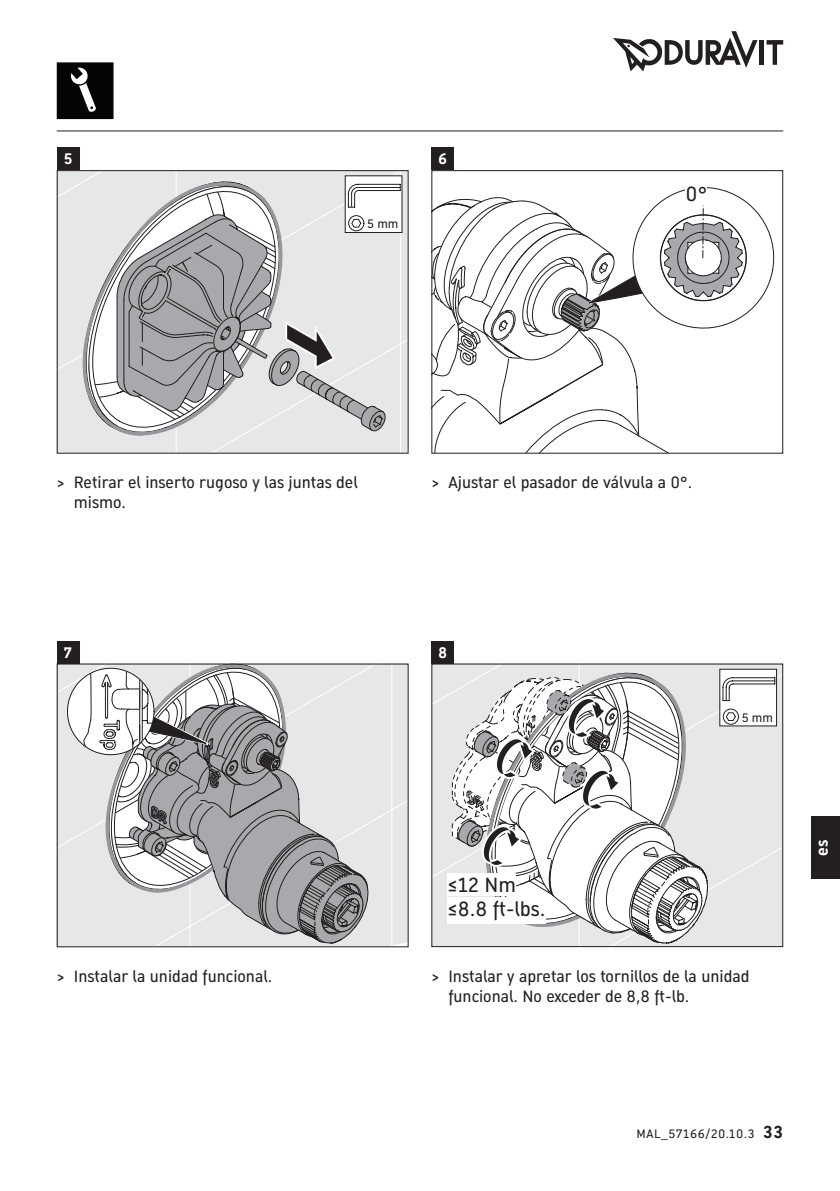
<style>
.page{position:relative;width:840px;height:1191px;background:#fff}
.page>*{position:absolute;margin:0;border:0;box-sizing:border-box;transform-origin:0 0}
.t1{font:20px/24px "Dura Sans 2014 c";color:#231f20}
.t2{font:16px/20px "Dura Sans 2014 c";color:#231f20}
.t3{font:700 16px "Dura Sans 2014 c";color:#fff}
.t4{font:700 15px "Dura Sans 2014 c";color:#fff}
.t5{font:12px "Dura Sans 2014 c";letter-spacing:.05em;color:#231f20}
.s1{font-weight:700;font-size:17px}
</style>
<div class="page">
<svg style="left:433px;top:187px;width:342px;height:265px"></svg>
<div style="left:59px;top:172px;width:347px;height:280px;background:#e6e7e9"></div>
<div style="left:62px;top:172px;width:195px;height:265px;background:#e6e7e9"></div>
<svg style="left:344px;top:175px;width:58px;height:58px"></svg>
<svg style="left:113px;top:432px;width:189px;height:11px;background:#e2e3e5"></svg>
<svg style="left:84px;top:177px;width:317px;height:255px;background:#c9c9cc"></svg>
<div style="left:433px;top:665px;width:347px;height:280px;background:#e6e7e9"></div>
<div style="left:719px;top:669px;width:57px;height:57px;background:#fff;border:1px solid #231f20"></div>
<svg style="left:721px;top:677px;width:54px;height:48px"></svg>
<div style="left:447px;top:897px;width:98px;height:26px;background:#fff"></div>
<div style="left:447px;top:874px;width:69px;height:22px;background:#fff"></div>
<svg style="left:451px;top:668px;width:257px;height:275px"></svg>
<div style="left:59px;top:665px;width:347px;height:280px;background:#e6e7e9"></div>
<svg style="left:67px;top:665px;width:301px;height:279px;background:#c1c2c4"></svg>
<hr style="left:759px;top:40px;width:4px;height:25px;background:#231f20">
<svg style="left:766px;top:40px;width:16px;height:25px"></svg>
<svg style="left:613px;top:31px;width:144px;height:40px"></svg>
<hr style="left:57px;top:130px;width:725px;height:1px;background:#231f20">
<div style="left:811px;top:816px;width:28px;height:63px;background:#231f20"></div>
<div style="left:57px;top:170px;width:351px;height:284px;border:1px solid #231f20"></div>
<div style="left:431px;top:170px;width:351px;height:284px;border:1px solid #231f20"></div>
<svg style="left:57px;top:62px;width:56px;height:57px;background:#222221"></svg>
<div style="left:431px;top:641px;width:23px;height:22px;background:#231f20"></div>
<div style="left:57px;top:641px;width:22px;height:22px;background:#231f20"></div>
<div style="left:431px;top:147px;width:23px;height:23px;background:#231f20"></div>
<div style="left:57px;top:147px;width:22px;height:23px;background:#231f20"></div>
<p class="t4" style="left:64px;top:149px;width:10px">5</p>
<p class="t4" style="left:438px;top:149px;width:11px">6</p>
<p class="t5" style="left:367px;top:216px;width:33px">5 mm</p>
<p class="t1" style="left:685px;top:182px;width:23px">0°</p>
<p class="t2" style="left:57px;top:473px;width:302px">&gt; Retirar el inserto rugoso y las juntas del</p>
<p class="t2" style="left:431px;top:473px;width:262px">&gt; Ajustar el pasador de válvula a 0°.</p>
<p class="t2" style="left:74px;top:493px;width:54px">mismo.</p>
<p class="t4" style="left:64px;top:642px;width:10px">7</p>
<p class="t4" style="left:438px;top:642px;width:11px">8</p>
<p class="t5" style="left:741px;top:709px;width:33px">5 mm</p>
<p class="t2" style="left:57px;top:966px;width:217px">&gt; Instalar la unidad funcional.</p>
<p class="t1" style="left:447px;top:873px;width:100px">≤12 Nm ≤8.8 ft-lbs.</p>
<p class="t2" style="left:448px;top:966px;width:303px;text-indent:-17px">&gt; Instalar y apretar los tornillos de la unidad funcional. No exceder de 8,8 ft-lb.</p>
<p class="t3" style="left:810px;top:856px;width:18px;rotate:-90deg">es</p>
<p class="t5" style="left:636px;top:1125px;width:148px">MAL_57166/20.10.3 <span class="s1">33</span></p>
</div>
